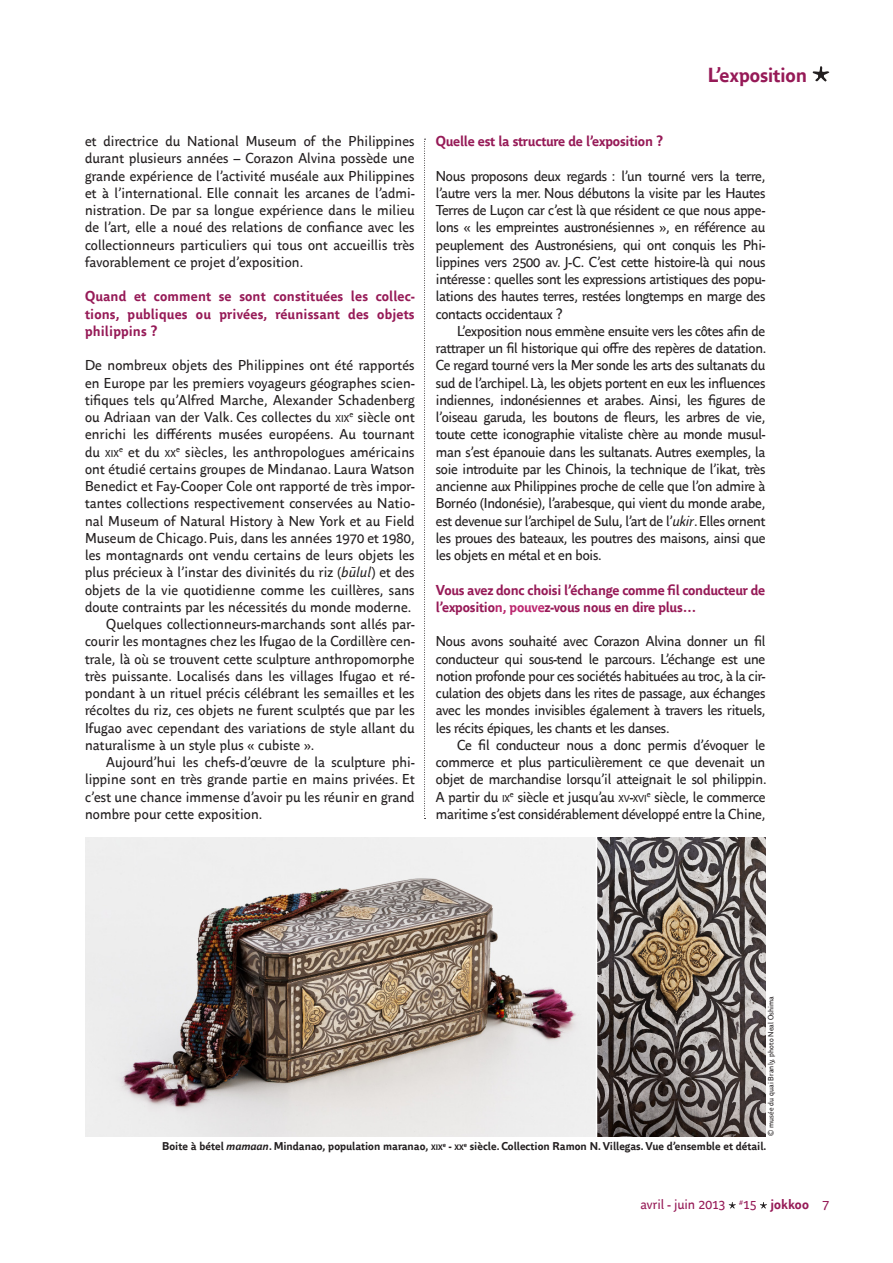
<style>
.page{position:relative;width:893px;height:1263px;background:#fff}
.page>*{position:absolute;margin:0;border:0;box-sizing:border-box;transform-origin:0 0}
.t1{font:700 20.25px "Parisine Office";letter-spacing:-.01em;color:#961a57}
.t2{font:14.25px/17.2px "Parisine Office";letter-spacing:.01em;color:#231f20;text-align:justify}
.t3{font:700 14.25px/17.2px "Parisine Office";letter-spacing:-.015em;color:#961a57;text-align:justify}
.t4{font:13.5px "Parisine Office";letter-spacing:-.01em;color:#961a57}
.t5{font:700 11.25px "Parisine Office";color:#231f20}
.t6{font:10.05px "Parisine Office";color:#231f20}
.t7{font:700 7.8px "Parisine Office";color:#231f20}
.t8{font:7.5px "Parisine Office";letter-spacing:.01em;color:#231f20}
.s1{font-size:10.05px}
.s2{font-size:14.25px}
.s3{font-style:italic}
.s4{color:#bc2870}
.s5{font-size:7.8px}
.s6{font-size:11.25px}
.s7{font-weight:700}
</style>
<div class="page">
<svg style="left:813px;top:66px;width:16px;height:16px"></svg>
<svg style="left:729px;top:1202px;width:7px;height:6px"></svg>
<svg style="left:760px;top:1202px;width:7px;height:6px"></svg>
<svg style="left:424px;top:139px;width:2px;height:680px"></svg>
<img style="left:85px;top:837px;width:680px;height:299px">
<hr style="left:596px;top:831px;width:1px;height:309px;background:#fff">
<p class="t2" style="left:85px;top:132px;width:331px">et directrice du National Museum of the Philippines durant plusieurs années – Corazon Alvina possède une grande expérience de l’activité muséale aux Philippines et à l’international. Elle connait les arcanes de l’admi&shy;nistration. De par sa longue expérience dans le milieu de l’art, elle a noué des relations de confiance avec les collectionneurs particuliers qui tous ont accueillis très favorablement ce projet d’exposition.</p>
<p class="t3" style="left:85px;top:287px;width:331px">Quand et comment se sont constituées les collec&shy;tions, publiques ou privées, réunissant des objets philippins ?</p>
<p class="t2" style="left:85px;top:356px;width:331px">De nombreux objets des Philippines ont été rapportés en Europe par les premiers voyageurs géographes scien&shy;tifiques tels qu’Alfred Marche, Alexander Schadenberg ou Adriaan van der Valk. Ces collectes du <span class="s1">XIX</span><sup>e</sup> siècle ont enrichi les différents musées européens. Au tournant</p>
<p class="t6" style="left:85px;top:446px;width:36px"><span class="s2">du</span> XIX</p>
<p class="t2" style="left:85px;top:442px;width:331px;text-indent:34px"><sup>e</sup> et du <span class="s1">XX</span><sup>e</sup> siècles, les anthropologues américains ont étudié certains groupes de Mindanao. Laura Watson Benedict et Fay-Cooper Cole ont rapporté de très impor&shy;tantes collections respectivement conservées au Natio&shy;nal Museum of Natural History à New York et au Field Museum de Chicago. Puis, dans les années 1970 et 1980, les montagnards ont vendu certains de leurs objets les plus précieux à l’instar des divinités du riz (<span class="s3">būlul</span>) et des objets de la vie quotidienne comme les cuillères, sans doute contraints par les nécessités du monde moderne.</p>
<p class="t2" style="left:85px;top:615px;width:331px;text-indent:21px">Quelques collectionneurs-marchands sont allés par&shy;courir les montagnes chez les Ifugao de la Cordillère cen&shy;trale, là où se trouvent cette sculpture anthropomorphe très puissante. Localisés dans les villages Ifugao et ré&shy;pondant à un rituel précis célébrant les semailles et les récoltes du riz, ces objets ne furent sculptés que par les Ifugao avec cependant des variations de style allant du naturalisme à un style plus « cubiste ».</p>
<p class="t2" style="left:85px;top:753px;width:331px;text-indent:21px">Aujourd’hui les chefs-d’œuvre de la sculpture phi&shy;lippine sont en très grande partie en mains privées. Et c’est une chance immense d’avoir pu les réunir en grand nombre pour cette exposition.</p>
<p class="t1" style="left:708px;top:60px;width:101px">L’exposition</p>
<p class="t3" style="left:436px;top:132px;width:229px">Quelle est la structure de l’exposition ?</p>
<p class="t2" style="left:436px;top:166px;width:331px">Nous proposons deux regards : l’un tourné vers la terre, l’autre vers la mer. Nous débutons la visite par les Hautes Terres de Luçon car c’est là que résident ce que nous appe&shy;lons « les empreintes austronésiennes », en référence au peuplement des Austronésiens, qui ont conquis les Phi&shy;lippines vers 2500 av. J-C. C’est cette histoire-là qui nous intéresse : quelles sont les expressions artistiques des popu&shy;lations des hautes terres, restées longtemps en marge des contacts occidentaux ?</p>
<p class="t2" style="left:436px;top:322px;width:332px;text-indent:21px">L’exposition nous emmène ensuite vers les côtes afin de rattraper un fil historique qui offre des repères de datation.<br>Ce regard tourné vers la Mer sonde les arts des sultanats du sud de l’archipel. Là, les objets portent en eux les influences indiennes, indonésiennes et arabes. Ainsi, les figures de l’oiseau garuda, les boutons de fleurs, les arbres de vie, toute cette iconographie vitaliste chère au monde musul&shy;man s’est épanouie dans les sultanats. Autres exemples, la soie introduite par les Chinois, la technique de l’ikat, très ancienne aux Philippines proche de celle que l’on admire à Bornéo (Indonésie), l’arabesque, qui vient du monde arabe, est devenue sur l’archipel de Sulu, l’art de l’<span class="s3">ukir</span>. Elles ornent les proues des bateaux, les poutres des maisons, ainsi que les objets en métal et en bois.</p>
<p class="t3" style="left:436px;top:580px;width:331px">Vous avez donc choisi l’échange comme fil conducteur de l’expositio<span class="s4">n, pouve</span>z-vous nous en dire plus…</p>
<p class="t2" style="left:436px;top:632px;width:331px">Nous avons souhaité avec Corazon Alvina donner un fil conducteur qui sous-tend le parcours. L’échange est une notion profonde pour ces sociétés habituées au troc, à la cir&shy;culation des objets dans les rites de passage, aux échanges avec les mondes invisibles également à travers les rituels, les récits épiques, les chants et les danses.</p>
<p class="t2" style="left:436px;top:736px;width:332px;text-indent:21px">Ce fil conducteur nous a donc permis d’évoquer le commerce et plus particulièrement ce que devenait un objet de marchandise lorsqu’il atteignait le sol philippin.<br>A partir du <span class="s1">IX</span><sup>e</sup> siècle et jusqu’au <span class="s1">XV</span>-<span class="s1">XVI</span><sup>e</sup> siècle, le commerce maritime s’est considérablement développé entre la Chine,</p>
<p class="t8" style="left:765px;top:1136px;width:142px;rotate:-90deg">© musée du quai Branly, photo Neal Oshima</p>
<p class="t5" style="left:162px;top:1138px;width:282px">Boite à bétel <span class="s3">mamaan</span>. Mindanao, population maranao, <span class="s5">XIX</span></p>
<p class="t7" style="left:443px;top:1142px;width:22px"><sup>e</sup> <span class="s6">-</span> XX</p>
<p class="t5" style="left:464px;top:1138px;width:304px"><sup>e</sup> siècle. Collection Ramon N. Villegas. Vue d’ensemble et détail.</p>
<p class="t4" style="left:640px;top:1195px;width:190px">avril - juin 2013 <sup>#</sup>15 <span class="s7">jokkoo</span> 7</p>
</div>
